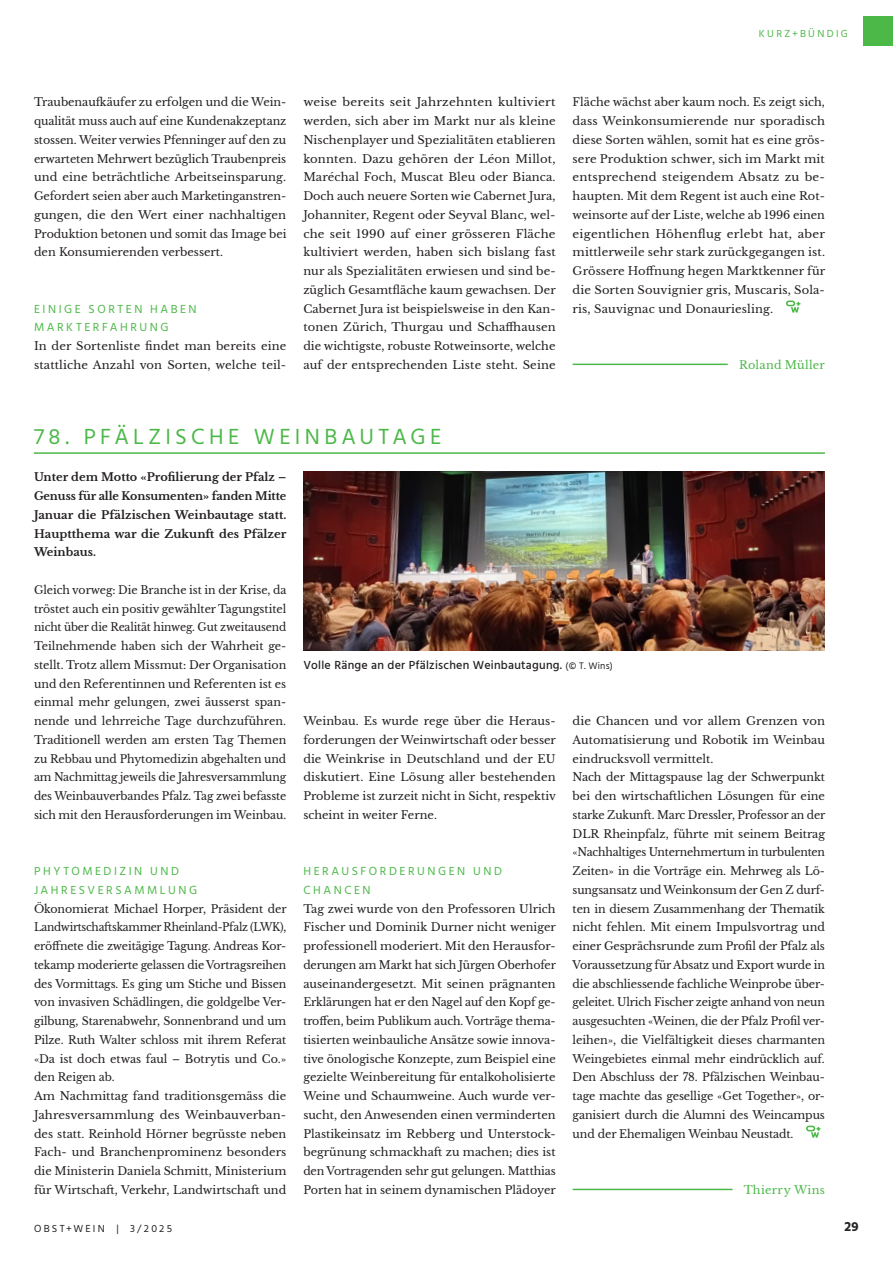
<style>
.page{position:relative;width:893px;height:1263px;background:#fff}
.page>*{position:absolute;margin:0;border:0;box-sizing:border-box;transform-origin:0 0}
.t1{font:22.5px "Hind";letter-spacing:.19em;color:#4cb848}
.t2{font:700 13.5px "Hind";color:#282526}
.t3{font:12px/18.8px "Hind";letter-spacing:.21em;color:#4cb848}
.t4{font:500 12px "Hind";letter-spacing:.02em;color:#231f20}
.t5{font:11.25px/18.8px "Libre Baskerville";letter-spacing:-.01em;color:#231f20;text-align:justify}
.t6{font:11.25px/18.8px "Libre Baskerville";letter-spacing:-.01em;color:#231f20;text-align:justify;scale:1.05 1}
.t7{font:700 11.25px/18.8px "Libre Baskerville";letter-spacing:.005em;color:#231f20;text-align:justify}
.t8{font:11.25px/18.8px "Libre Baskerville";letter-spacing:.01em;color:#231f20}
.t9{font:11.25px "Libre Baskerville";letter-spacing:.02em;color:#4cb848}
.t10{font:10.5px "Hind";letter-spacing:.215em;color:#231f20}
.t11{font:10.5px "Hind";letter-spacing:.22em;color:#4cb848}
.s1{font-weight:400;font-size:9.75px}
</style>
<div class="page">
<div style="left:863px;top:16px;width:30px;height:30px;background:#4cb848"></div>
<hr style="left:34px;top:452px;width:791px;height:2px;background:#4cb848">
<hr style="left:573px;top:1189px;width:159px;height:1px;background:#4cb848">
<svg style="left:806px;top:1125px;width:14px;height:13px"></svg>
<img style="left:303px;top:472px;width:522px;height:178px">
<hr style="left:573px;top:364px;width:155px;height:1px;background:#4cb848">
<svg style="left:786px;top:300px;width:14px;height:13px"></svg>
<p class="t11" style="left:759px;top:27px;width:91px">KURZ+BÜNDIG</p>
<p class="t5" style="left:34px;top:93px;width:254px">Traubenaufkäufer zu erfolgen und die Wein&shy;qualität muss auch auf eine Kundenakzeptanz stossen. Weiter verwies Pfenninger auf den zu erwarteten Mehrwert bezüglich Traubenpreis und eine beträchtliche Arbeitseinsparung.<br>Gefordert seien aber auch Marketinganstren&shy;gungen, die den Wert einer nachhaltigen Produktion betonen und somit das Image bei den Konsumierenden verbessert.</p>
<p class="t3" style="left:34px;top:299px;width:164px">EINIGE SORTEN HABEN<br>MARKTERFAHRUNG</p>
<p class="t8" style="left:34px;top:337px;width:254px">In der Sortenliste findet man bereits eine stattliche Anzahl von Sorten, welche teil-</p>
<p class="t6" style="left:303px;top:93px;width:242px">weise bereits seit Jahrzehnten kultiviert werden, sich aber im Markt nur als kleine Nischenplayer und Spezialitäten etablieren konnten. Dazu gehören der Léon Millot, Maréchal Foch, Muscat Bleu oder Bianca.<br>Doch auch neuere Sorten wie Cabernet Jura, Johanniter, Regent oder Seyval Blanc, wel&shy;che seit 1990 auf einer grösseren Fläche kultiviert werden, haben sich bislang fast nur als Spezialitäten erwiesen und sind be&shy;züglich Gesamtfläche kaum gewachsen. Der Cabernet Jura ist beispielsweise in den Kan&shy;tonen Zürich, Thurgau und Schaffhausen die wichtigste, robuste Rotweinsorte, welche auf der entsprechenden Liste steht. Seine</p>
<p class="t5" style="left:573px;top:93px;width:254px">Fläche wächst aber kaum noch. Es zeigt sich, dass Weinkonsumierende nur sporadisch diese Sorten wählen, somit hat es eine grös&shy;sere Produktion schwer, sich im Markt mit entsprechend steigendem Absatz zu be&shy;haupten. Mit dem Regent ist auch eine Rot&shy;weinsorte auf der Liste, welche ab 1996 einen eigentlichen Höhenflug erlebt hat, aber mittlerweile sehr stark zurückgegangen ist.<br>Grössere Hoffnung hegen Marktkenner für die Sorten Souvignier gris, Muscaris, Sola&shy;ris, Sauvignac und Donauriesling.</p>
<p class="t9" style="left:739px;top:358px;width:87px">Roland Müller</p>
<h1 class="t1" style="left:34px;top:423px;width:409px">78. PFÄLZISCHE WEINBAUTAGE</h1>
<p class="t7" style="left:34px;top:468px;width:254px">Unter dem Motto «Profilierung der Pfalz – Genuss für alle Konsumenten» fanden Mitte Januar die Pfälzischen Weinbautage statt.<br>Hauptthema war die Zukunft des Pfälzer Weinbaus.</p>
<p class="t5" style="left:34px;top:580px;width:254px">Gleich vorweg: Die Branche ist in der Krise, da tröstet auch ein positiv gewählter Tagungstitel nicht über die Realität hinweg. Gut zweitausend Teilnehmende haben sich der Wahrheit ge&shy;stellt. Trotz allem Missmut: Der Organisation und den Referentinnen und Referenten ist es einmal mehr gelungen, zwei äusserst span&shy;nende und lehrreiche Tage durchzuführen.<br>Traditionell werden am ersten Tag Themen zu Rebbau und Phytomedizin abgehalten und am Nachmittag jeweils die Jahresversammlung des Weinbauverbandes Pfalz. Tag zwei befasste sich mit den Herausforderungen im Weinbau.</p>
<p class="t4" style="left:303px;top:658px;width:311px">Volle Ränge an der Pfälzischen Weinbautagung. <span class="s1">(© T. Wins)</span></p>
<p class="t5" style="left:303px;top:712px;width:254px">Weinbau. Es wurde rege über die Heraus&shy;forderungen der Weinwirtschaft oder besser die Weinkrise in Deutschland und der EU diskutiert. Eine Lösung aller bestehenden Probleme ist zurzeit nicht in Sicht, respektiv scheint in weiter Ferne.</p>
<p class="t5" style="left:573px;top:712px;width:254px;text-align:left">die Chancen und vor allem Grenzen von Automatisierung und Robotik im Weinbau eindrucksvoll vermittelt.<br>Nach der Mittagspause lag der Schwerpunkt bei den wirtschaftlichen Lösungen für eine starke Zukunft. Marc Dressler, Professor an der DLR Rheinpfalz, führte mit seinem Beitrag «Nachhaltiges Unternehmertum in turbulenten Zeiten» in die Vorträge ein. Mehrweg als Lö&shy;sungsansatz und Weinkonsum der Gen Z durf&shy;ten in diesem Zusammenhang der Thematik nicht fehlen. Mit einem Impulsvortrag und einer Gesprächsrunde zum Profil der Pfalz als Voraussetzung für Absatz und Export wurde in die abschliessende fachliche Weinprobe über&shy;geleitet. Ulrich Fischer zeigte anhand von neun ausgesuchten «Weinen, die der Pfalz Profil ver&shy;leihen», die Vielfältigkeit dieses charmanten Weingebietes einmal mehr eindrücklich auf.<br>Den Abschluss der 78. Pfälzischen Weinbau&shy;tage machte das gesellige «Get Together», or&shy;ganisiert durch die Alumni des Weincampus und der Ehemaligen Weinbau Neustadt.</p>
<p class="t3" style="left:34px;top:862px;width:165px">PHYTOMEDIZIN UND<br>JAHRESVERSAMMLUNG</p>
<p class="t5" style="left:34px;top:899px;width:254px;text-align:left">Ökonomierat Michael Horper, Präsident der Landwirtschaftskammer Rheinland-Pfalz (LWK), eröffnete die zweitägige Tagung. Andreas Kor&shy;tekamp moderierte gelassen die Vortragsreihen des Vormittags. Es ging um Stiche und Bissen von invasiven Schädlingen, die goldgelbe Ver&shy;gilbung, Starenabwehr, Sonnenbrand und um Pilze. Ruth Walter schloss mit ihrem Referat «Da ist doch etwas faul – Botrytis und Co.» den Reigen ab.<br>Am Nachmittag fand traditionsgemäss die Jahresversammlung des Weinbauverban&shy;des statt. Reinhold Hörner begrüsste neben Fach- und Branchenprominenz besonders die Ministerin Daniela Schmitt, Ministerium für Wirtschaft, Verkehr, Landwirtschaft und</p>
<p class="t3" style="left:303px;top:862px;width:200px">HERAUSFORDERUNGEN UND<br>CHANCEN</p>
<p class="t5" style="left:303px;top:899px;width:254px">Tag zwei wurde von den Professoren Ulrich Fischer und Dominik Durner nicht weniger professionell moderiert. Mit den Herausfor&shy;derungen am Markt hat sich Jürgen Oberhofer auseinandergesetzt. Mit seinen prägnanten Erklärungen hat er den Nagel auf den Kopf ge&shy;troffen, beim Publikum auch. Vorträge thema&shy;tisierten weinbauliche Ansätze sowie innova&shy;tive önologische Konzepte, zum Beispiel eine gezielte Weinbereitung für entalkoholisierte Weine und Schaumweine. Auch wurde ver&shy;sucht, den Anwesenden einen verminderten Plastikeinsatz im Rebberg und Unterstock&shy;begrünung schmackhaft zu machen; dies ist den Vortragenden sehr gut gelungen. Matthias Porten hat in seinem dynamischen Plädoyer</p>
<p class="t9" style="left:744px;top:1183px;width:83px">Thierry Wins</p>
<p class="t10" style="left:34px;top:1222px;width:140px">OBST+WEIN | 3/2025</p>
<p class="t2" style="left:845px;top:1219px;width:15px">29</p>
</div>
